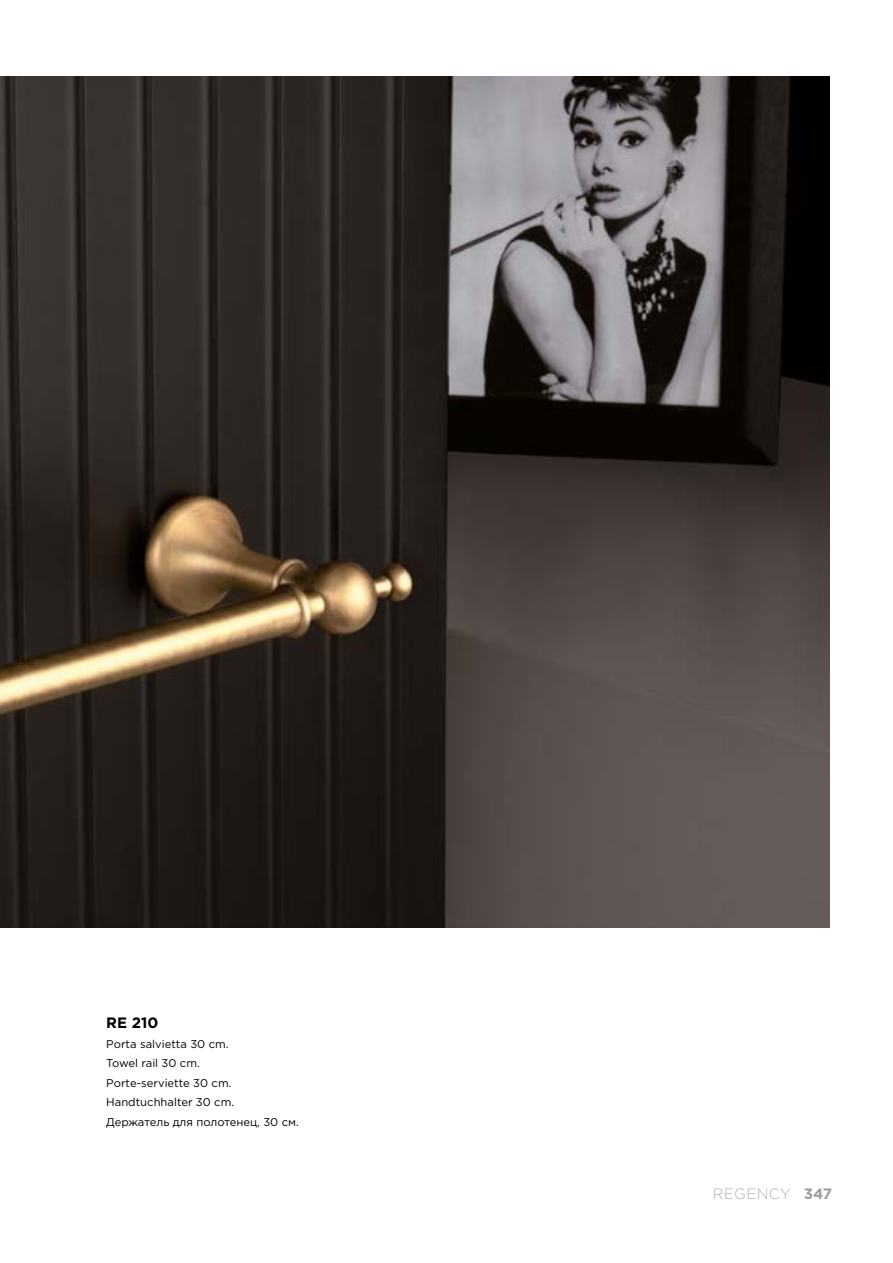
<style>
.page{position:relative;width:893px;height:1263px;background:#fff}
.page>*{position:absolute;margin:0;border:0;box-sizing:border-box;transform-origin:0 0}
.t1{font:300 15px "Gotham Pro";letter-spacing:.02em;color:#b3b2b2}
.t2{font:700 15px "Gotham Pro";color:#000}
.t3{font:11.25px/19.5px "Gotham Pro";color:#000}
.s1{font-weight:700;color:#9d9d9c}
</style>
<div class="page">
<img style="left:0;top:77px;width:829px;height:850px">
<h1 class="t2" style="left:106px;top:1014px;width:54px">RE 210</h1>
<p class="t3" style="left:106px;top:1034px;width:194px">Porta salvietta 30 cm.<br>Towel rail 30 cm.<br>Porte-serviette 30 cm.<br>Handtuchhalter 30 cm.<br>Держатель для полотенец, 30 см.</p>
<h1 class="t1" style="left:713px;top:1186px;width:121px">REGENCY <span class="s1">347</span></h1>
</div>
